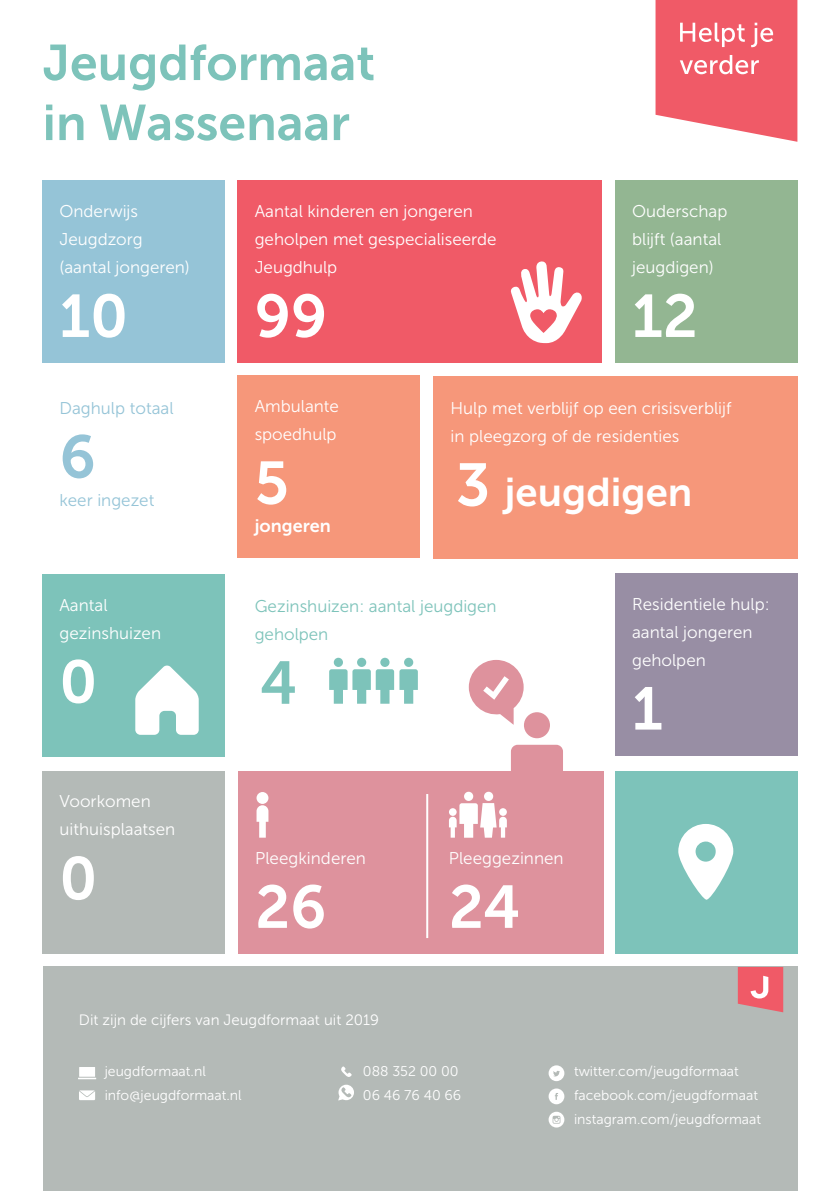
<style>
.page{position:relative;width:840px;height:1191px;background:#fff}
.page>*{position:absolute;margin:0;border:0;box-sizing:border-box;transform-origin:0 0}
.t1{font:60px "Museo Sans 700";color:#fff}
.t2{font:60px "Museo Sans 700";color:#95c4d7}
.t3{font:60px "Museo Sans 700";color:#7dc3ba}
.t4{font:50px/60px "Museo Sans 700";color:#7dc3ba}
.t5{font:40px "Museo Sans 700";color:#fff}
.t6{font:18px "Museo Sans 700";color:#fff}
.t7{font:17px/28px "Museo Sans 300";color:#fff}
.t8{font:17px/28px "Museo Sans 300";color:#7dc3ba}
.t9{font:17px "Museo Sans 300";color:#95c4d7}
.t10{font:15px "Museo Sans 300";color:#fff}
.t11{font:14px/24px "Museo Sans 300";color:#fff}
.s1{font-size:60px}
</style>
<div class="page">
<svg style="left:655px;top:0;width:142px;height:142px;background:#f2737e"></svg>
<div style="left:238px;top:181px;width:364px;height:182px;background:#f05a67"></div>
<div style="left:433px;top:377px;width:364px;height:182px;background:#f6977a"></div>
<div style="left:43px;top:181px;width:182px;height:182px;background:#95c4d7"></div>
<div style="left:43px;top:771px;width:182px;height:182px;background:#b4bab7"></div>
<div style="left:238px;top:376px;width:182px;height:182px;background:#f6977a"></div>
<div style="left:43px;top:574px;width:182px;height:182px;background:#7dc3ba"></div>
<div style="left:615px;top:573px;width:182px;height:182px;background:#988ea4"></div>
<svg style="left:510px;top:261px;width:72px;height:82px"></svg>
<svg style="left:135px;top:665px;width:64px;height:70px"></svg>
<div style="left:615px;top:181px;width:182px;height:182px;background:#93b692"></div>
<div style="left:333px;top:658px;width:10px;height:9px;background:#7dc3ba;border-radius:50%"></div>
<div style="left:357px;top:658px;width:9px;height:9px;background:#7dc3ba;border-radius:50%"></div>
<div style="left:380px;top:658px;width:9px;height:9px;background:#7dc3ba;border-radius:50%"></div>
<div style="left:615px;top:771px;width:182px;height:182px;background:#7dc3ba"></div>
<svg style="left:678px;top:824px;width:54px;height:75px"></svg>
<div style="left:238px;top:771px;width:365px;height:182px;background:#de929d"></div>
<hr style="left:426px;top:794px;width:2px;height:144px;background:#fff">
<div style="left:464px;top:791px;width:9px;height:10px;background:#fff;border-radius:50%"></div>
<svg style="left:483px;top:791px;width:10px;height:10px"></svg>
<svg style="left:449px;top:803px;width:57px;height:34px"></svg>
<div style="left:256px;top:792px;width:12px;height:12px;background:#fff;border-radius:50%"></div>
<svg style="left:256px;top:805px;width:12px;height:32px"></svg>
<div style="left:43px;top:967px;width:754px;height:224px;background:#b4bab7"></div>
<svg style="left:737px;top:967px;width:45px;height:45px;background:#ea717b"></svg>
<svg style="left:79px;top:1090px;width:16px;height:10px"></svg>
<svg style="left:78px;top:1067px;width:18px;height:12px"></svg>
<div style="left:548px;top:1088px;width:16px;height:16px;background:#fff;border-radius:50%"></div>
<svg style="left:554px;top:1093px;width:4px;height:6px"></svg>
<div style="left:548px;top:1065px;width:16px;height:16px;background:#fff;border-radius:50%"></div>
<svg style="left:553px;top:1071px;width:6px;height:5px"></svg>
<svg style="left:548px;top:1111px;width:16px;height:16px"></svg>
<svg style="left:552px;top:1115px;width:8px;height:8px"></svg>
<svg style="left:338px;top:1084px;width:16px;height:16px"></svg>
<svg style="left:341px;top:1066px;width:10px;height:11px"></svg>
<svg style="left:468px;top:660px;width:55px;height:65px"></svg>
<div style="left:523px;top:712px;width:26px;height:26px;background:#de929d;border-radius:50%"></div>
<svg style="left:511px;top:745px;width:51px;height:26px"></svg>
<div style="left:404px;top:658px;width:9px;height:9px;background:#7dc3ba;border-radius:50%"></div>
<svg style="left:329px;top:669px;width:88px;height:34px"></svg>
<h2 class="t4" style="left:43px;top:33px;width:334px">Jeugdformaat in Wassenaar</h2>
<p class="t7" style="left:59px;top:197px;width:132px">Onderwijs<br>Jeugdzorg (aantal jongeren)</p>
<h1 class="t1" style="left:59px;top:283px;width:70px">10</h1>
<p class="t7" style="left:254px;top:197px;width:243px">Aantal kinderen en jongeren geholpen met gespecialiseerde<br>Jeugdhulp</p>
<h1 class="t1" style="left:254px;top:283px;width:74px">99</h1>
<p class="t7" style="left:631px;top:197px;width:97px">Ouderschap blijft (aantal jeugdigen)</p>
<h1 class="t1" style="left:631px;top:283px;width:67px">12</h1>
<p class="t9" style="left:59px;top:399px;width:116px">Daghulp totaal</p>
<h1 class="t2" style="left:59px;top:423px;width:38px">6</h1>
<p class="t9" style="left:59px;top:491px;width:96px">keer ingezet</p>
<p class="t7" style="left:59px;top:591px;width:103px">Aantal gezinshuizen</p>
<h1 class="t1" style="left:59px;top:648px;width:39px">0</h1>
<p class="t7" style="left:59px;top:787px;width:117px">Voorkomen uithuisplaatsen</p>
<h1 class="t1" style="left:59px;top:845px;width:39px">0</h1>
<p class="t7" style="left:254px;top:392px;width:86px">Ambulante spoedhulp</p>
<h1 class="t1" style="left:254px;top:450px;width:36px">5</h1>
<p class="t6" style="left:254px;top:516px;width:78px">jongeren</p>
<p class="t7" style="left:450px;top:394px;width:282px">Hulp met verblijf op een crisisverblijf in pleegzorg of de residenties</p>
<h3 class="t5" style="left:455px;top:470px;width:238px"><span class="s1">3</span> jeugdigen</h3>
<p class="t8" style="left:254px;top:592px;width:243px">Gezinshuizen: aantal jeugdigen geholpen</p>
<h1 class="t3" style="left:260px;top:649px;width:39px">4</h1>
<p class="t7" style="left:255px;top:844px;width:112px">Pleegkinderen</p>
<h1 class="t1" style="left:255px;top:873px;width:73px">26</h1>
<p class="t7" style="left:448px;top:844px;width:116px">Pleeggezinnen</p>
<h1 class="t1" style="left:448px;top:873px;width:73px">24</h1>
<p class="t7" style="left:631px;top:590px;width:139px">Residentiele hulp: aantal jongeren geholpen</p>
<h1 class="t1" style="left:631px;top:675px;width:32px">1</h1>
<p class="t10" style="left:79px;top:1011px;width:301px">Dit zijn de cijfers van Jeugdformaat uit 2019</p>
<p class="t11" style="left:105px;top:1059px;width:138px">jeugdformaat.nl info@jeugdformaat.nl</p>
<p class="t11" style="left:573px;top:1059px;width:188px">twitter.com/jeugdformaat facebook.com/jeugdformaat instagram.com/jeugdformaat</p>
<p class="t11" style="left:363px;top:1059px;width:100px">088 352 00 00<br>06 46 76 40 66</p>
</div>
